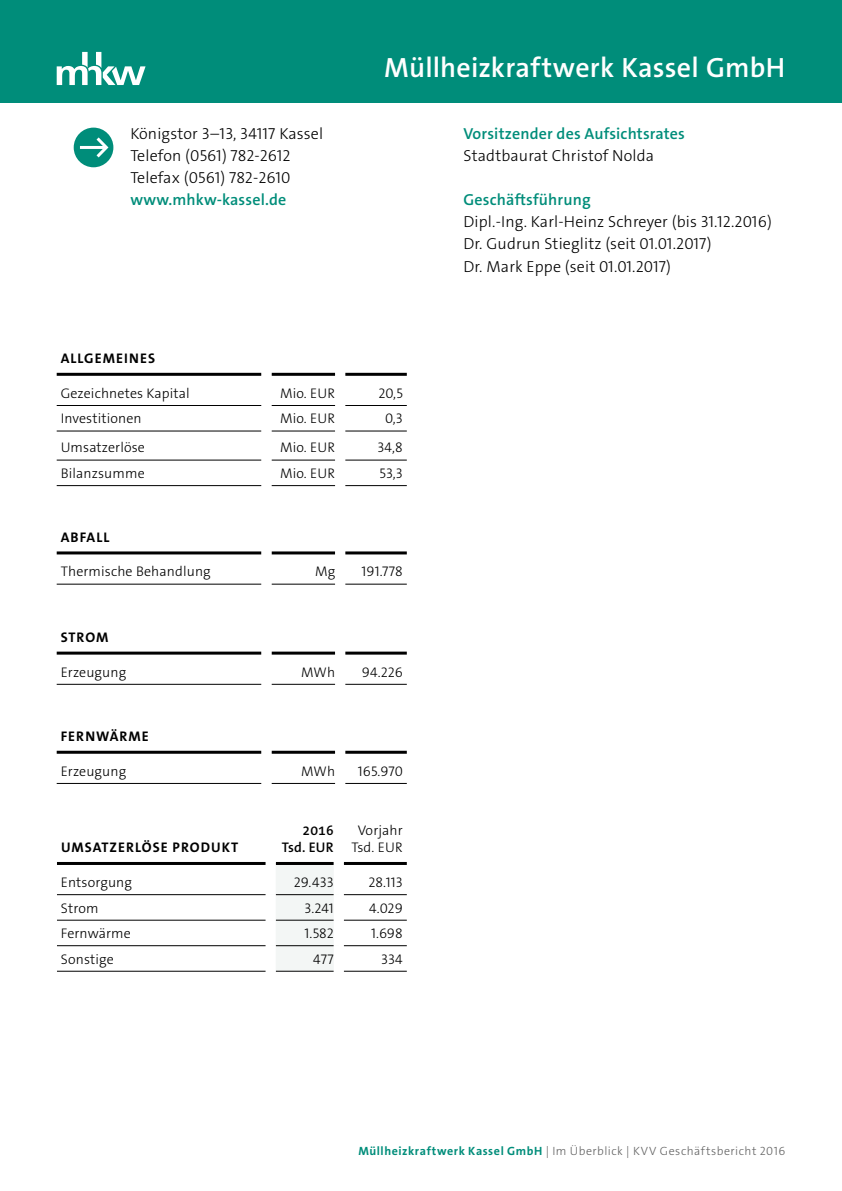
<style>
.page{position:relative;width:842px;height:1191px;background:#fff}
.page>*{position:absolute;margin:0;border:0;box-sizing:border-box;transform-origin:0 0}
.t1{font:28px "The Sans LP6 Se Bld";letter-spacing:.005em;color:#fff}
.t2{font:16px/22px "The Sans LP3 Lig";letter-spacing:.01em;color:#000}
.t3{font:16px "The Sans LP6 Se Bld";letter-spacing:.01em;color:#008d7a}
.t4{font:14px/17px "The Sans LP3 Lig";letter-spacing:.01em;color:#000;text-align:center}
.t5{font:14px "The Sans LP7 Bld";letter-spacing:.075em;color:#000}
.t6{font:14px/17px "The Sans LP6 Se Bld";letter-spacing:.01em;color:#000;text-align:right}
.t7{font:12px "The Sans LP3 Lig";letter-spacing:.04em;color:#626262}
.s1{font-family:"The Sans LP7 Bld";color:#008d7a}
</style>
<div class="page">
<div style="left:0;top:0;width:842px;height:103px;background:#008d7a"></div>
<div style="left:74px;top:128px;width:39px;height:39px;background:#008d7a;border-radius:50%"></div>
<svg style="left:93px;top:134px;width:18px;height:27px"></svg>
<hr style="left:80px;top:146px;width:25px;height:3px;background:#fff">
<hr style="left:57px;top:405px;width:204px;height:1px;background:#000">
<hr style="left:345px;top:405px;width:62px;height:1px;background:#000">
<hr style="left:57px;top:431px;width:204px;height:1px;background:#000">
<hr style="left:345px;top:431px;width:62px;height:1px;background:#000">
<hr style="left:57px;top:460px;width:204px;height:1px;background:#000">
<hr style="left:345px;top:460px;width:62px;height:1px;background:#000">
<hr style="left:57px;top:485px;width:204px;height:1px;background:#000">
<hr style="left:345px;top:485px;width:62px;height:1px;background:#000">
<hr style="left:271px;top:405px;width:64px;height:1px;background:#000">
<hr style="left:271px;top:431px;width:64px;height:1px;background:#000">
<hr style="left:271px;top:460px;width:64px;height:1px;background:#000">
<hr style="left:271px;top:485px;width:64px;height:1px;background:#000">
<hr style="left:57px;top:373px;width:204px;height:3px;background:#000">
<hr style="left:271px;top:373px;width:64px;height:3px;background:#000">
<hr style="left:345px;top:373px;width:62px;height:3px;background:#000">
<hr style="left:57px;top:584px;width:204px;height:1px;background:#000">
<hr style="left:345px;top:584px;width:62px;height:1px;background:#000">
<hr style="left:271px;top:584px;width:64px;height:1px;background:#000">
<hr style="left:57px;top:551px;width:204px;height:3px;background:#000">
<hr style="left:271px;top:551px;width:64px;height:3px;background:#000">
<hr style="left:345px;top:551px;width:62px;height:3px;background:#000">
<div style="left:276px;top:865px;width:58px;height:106px;background:#f3f6f5"></div>
<hr style="left:57px;top:894px;width:209px;height:1px;background:#000">
<hr style="left:344px;top:894px;width:63px;height:1px;background:#000">
<hr style="left:57px;top:920px;width:209px;height:1px;background:#000">
<hr style="left:344px;top:920px;width:63px;height:1px;background:#000">
<hr style="left:57px;top:945px;width:209px;height:1px;background:#000">
<hr style="left:344px;top:945px;width:63px;height:1px;background:#000">
<hr style="left:57px;top:971px;width:209px;height:1px;background:#000">
<hr style="left:276px;top:894px;width:58px;height:1px;background:#000">
<hr style="left:276px;top:920px;width:58px;height:1px;background:#000">
<hr style="left:276px;top:945px;width:58px;height:1px;background:#000">
<hr style="left:57px;top:862px;width:209px;height:3px;background:#000">
<hr style="left:276px;top:862px;width:58px;height:3px;background:#000">
<hr style="left:344px;top:862px;width:63px;height:3px;background:#000">
<hr style="left:276px;top:971px;width:58px;height:1px;background:#000">
<hr style="left:344px;top:971px;width:63px;height:1px;background:#000">
<svg style="left:57px;top:52px;width:89px;height:33px"></svg>
<hr style="left:57px;top:684px;width:204px;height:1px;background:#000">
<hr style="left:345px;top:684px;width:62px;height:1px;background:#000">
<hr style="left:271px;top:684px;width:64px;height:1px;background:#000">
<hr style="left:57px;top:651px;width:204px;height:3px;background:#000">
<hr style="left:271px;top:651px;width:64px;height:3px;background:#000">
<hr style="left:345px;top:651px;width:62px;height:3px;background:#000">
<hr style="left:57px;top:783px;width:204px;height:1px;background:#000">
<hr style="left:345px;top:783px;width:62px;height:1px;background:#000">
<hr style="left:271px;top:783px;width:64px;height:1px;background:#000">
<hr style="left:57px;top:750px;width:204px;height:3px;background:#000">
<hr style="left:271px;top:750px;width:64px;height:3px;background:#000">
<hr style="left:345px;top:750px;width:62px;height:3px;background:#000">
<p class="t2" style="left:130px;top:123px;width:194px">Königstor 3–13, 34117 Kassel<br>Telefon (0561) 782-2612<br>Telefax (0561) 782-2610</p>
<p class="t3" style="left:130px;top:190px;width:157px">www.mhkw-kassel.de</p>
<h1 class="t1" style="left:384px;top:50px;width:316px">Müllheizkraftwerk Kassel</h1>
<h1 class="t1" style="left:408px;top:50px;width:378px">für Telekommunikation GmbH</h1>
<p class="t3" style="left:463px;top:124px;width:223px">Vorsitzender des Aufsichtsrates</p>
<p class="t2" style="left:463px;top:145px;width:192px">Stadtbaurat Christof Nolda</p>
<p class="t3" style="left:463px;top:190px;width:129px">Geschäftsführung</p>
<p class="t2" style="left:463px;top:211px;width:310px">Dipl.-Ing. Karl-Heinz Schreyer (bis 31.12.2016)<br>Dr. Gudrun Stieglitz (seit 01.01.2017)<br>Dr. Mark Eppe (seit 01.01.2017)</p>
<p class="t5" style="left:61px;top:349px;width:96px">ALLGEMEINES</p>
<p class="t4" style="left:61px;top:385px;width:131px">Gezeichnetes Kapital</p>
<p class="t4" style="left:280px;top:385px;width:57px">Mio. EUR</p>
<p class="t4" style="left:378px;top:385px;width:26px">20,5</p>
<p class="t4" style="left:61px;top:410px;width:82px">Investitionen</p>
<p class="t4" style="left:280px;top:410px;width:57px">Mio. EUR</p>
<p class="t4" style="left:385px;top:410px;width:19px">0,3</p>
<p class="t4" style="left:61px;top:439px;width:86px">Umsatzerlöse</p>
<p class="t4" style="left:280px;top:439px;width:57px">Mio. EUR</p>
<p class="t4" style="left:377px;top:439px;width:27px">34,8</p>
<p class="t4" style="left:61px;top:465px;width:86px">Bilanzsumme</p>
<p class="t4" style="left:280px;top:465px;width:57px">Mio. EUR</p>
<p class="t4" style="left:379px;top:465px;width:25px">53,3</p>
<p class="t5" style="left:61px;top:528px;width:50px">ABFALL</p>
<p class="t4" style="left:61px;top:563px;width:152px">Thermische Behandlung</p>
<p class="t4" style="left:315px;top:563px;width:22px">Mg</p>
<p class="t4" style="left:362px;top:563px;width:43px">191.778</p>
<p class="t5" style="left:61px;top:628px;width:49px">STROM</p>
<p class="t4" style="left:61px;top:663px;width:67px">Erzeugung</p>
<p class="t4" style="left:301px;top:663px;width:36px">MWh</p>
<p class="t4" style="left:362px;top:663px;width:43px">94.226</p>
<p class="t5" style="left:61px;top:727px;width:90px">FERNWÄRME</p>
<p class="t4" style="left:61px;top:762px;width:67px">Erzeugung</p>
<p class="t4" style="left:301px;top:762px;width:36px">MWh</p>
<p class="t4" style="left:358px;top:762px;width:46px">165.970</p>
<p class="t5" style="left:61px;top:838px;width:179px">UMSATZERLÖSE PRODUKT</p>
<p class="t6" style="left:282px;top:822px;width:53px">2016<br>Tsd. EUR</p>
<p class="t4" style="left:351px;top:822px;width:53px">Vorjahr<br>Tsd. EUR</p>
<p class="t4" style="left:61px;top:874px;width:73px">Entsorgung</p>
<p class="t4" style="left:294px;top:874px;width:41px">29.433</p>
<p class="t4" style="left:368px;top:874px;width:36px">28.113</p>
<p class="t4" style="left:61px;top:899px;width:39px">Strom</p>
<p class="t4" style="left:305px;top:899px;width:31px">3.241</p>
<p class="t4" style="left:369px;top:899px;width:35px">4.029</p>
<p class="t4" style="left:61px;top:925px;width:71px">Fernwärme</p>
<p class="t4" style="left:305px;top:925px;width:31px">1.582</p>
<p class="t4" style="left:371px;top:925px;width:33px">1.698</p>
<p class="t4" style="left:61px;top:950px;width:55px">Sonstige</p>
<p class="t4" style="left:313px;top:950px;width:22px">477</p>
<p class="t4" style="left:381px;top:950px;width:23px">334</p>
<p class="t7" style="left:358px;top:1142px;width:428px"><span class="s1">Müllheizkraftwerk Kassel GmbH</span> | Im Überblick | KVV Geschäftsbericht 2016</p>
</div>
